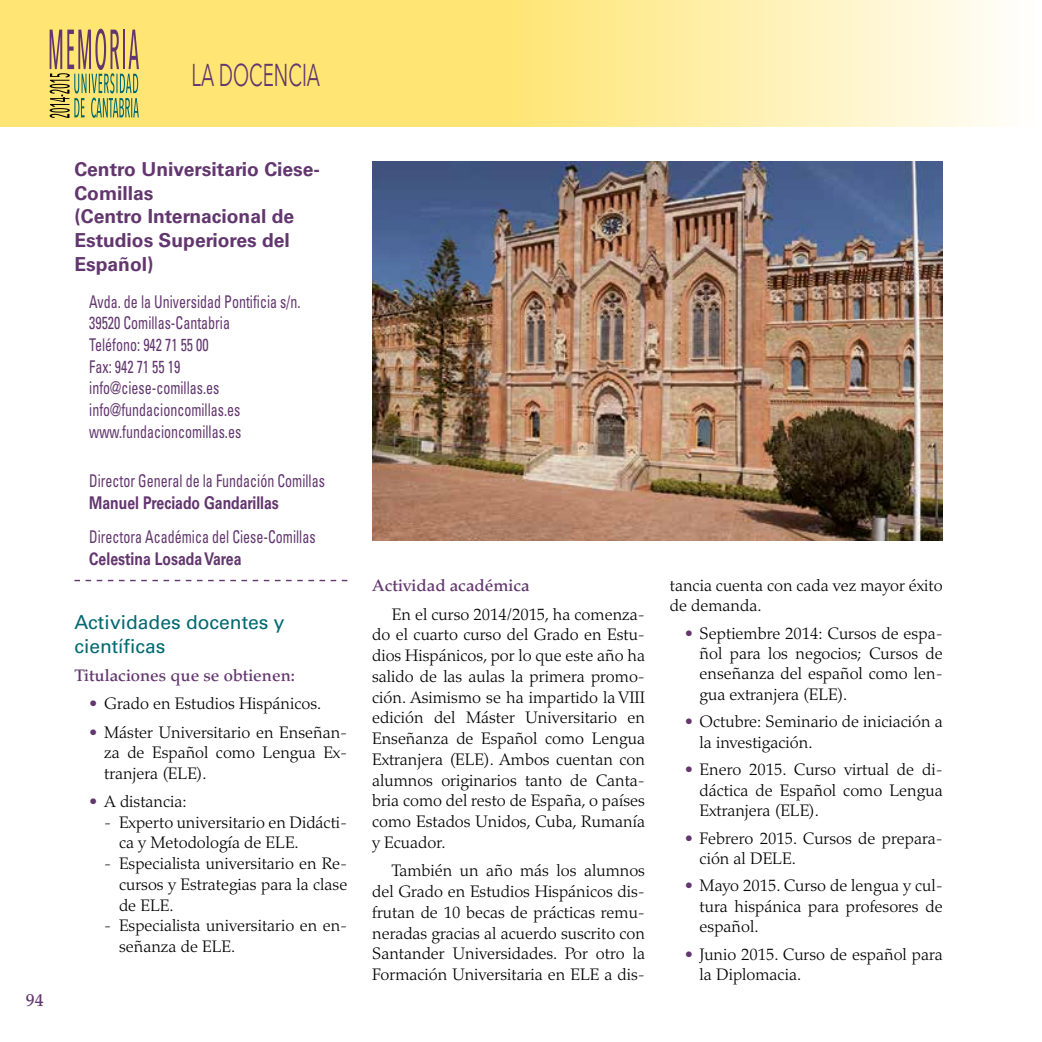
<style>
.page{position:relative;width:1042px;height:1042px;background:#fff}
.page>*{position:absolute;margin:0;border:0;box-sizing:border-box;transform-origin:0 0}
.t1{font:31.5px "Avenir Next";color:#62366e;scale:.6 1}
.t2{font:700 19.25px/23.8px "Univers";color:#62366e}
.t3{font:19.25px/23.8px "Univers";color:#006871}
.t4{font:condensed 17.5px/21.7px "Univers";color:#62366e;scale:.8 1}
.t5{font:700 17.5px "Univers";color:#62366e;scale:.8 1}
.t6{font:500 17.5px "Palatino";color:#62366e}
.t7{font:300 16.62px/20.8px "Palatino";color:#000;text-align:justify}
.t8{font:500 16.62px "Palatino";color:#62366e}
.s1{color:#62366e}
</style>
<div class="page">
<svg style="left:0;top:0;width:1002px;height:127px;background:#feeb95"></svg>
<svg style="left:50px;top:29px;width:89px;height:89px;background:#bfb26e"></svg>
<svg style="left:74px;top:580px;width:273px;height:1px"></svg>
<img style="left:372px;top:161px;width:571px;height:380px">
<p class="t6" style="left:26px;top:989px;width:19px">94</p>
<h1 class="t1" style="left:191px;top:48px;width:216px">LA DOCENCIA</h1>
<p class="t2" style="left:74px;top:157px;width:247px">Centro Universitario Ciese-<br>Comillas<br>(Centro Internacional de<br>Estudios Superiores del<br>Español)</p>
<p class="t4" style="left:89px;top:290px;width:265px">Avda. de la Universidad Pontificia s/n.<br>39520 Comillas-Cantabria<br>Teléfono: 942 71 55 00<br>Fax: 942 71 55 19 info@ciese-comillas.es info@fundacioncomillas.es www.fundacioncomillas.es</p>
<p class="t4" style="left:89px;top:469px;width:296px">Director General de la Fundación Comillas</p>
<p class="t5" style="left:89px;top:492px;width:239px">Manuel Preciado Gandarillas</p>
<p class="t4" style="left:89px;top:526px;width:284px">Directora Académica del Ciese-Comillas</p>
<p class="t5" style="left:89px;top:548px;width:192px">Celestina Losada Varea</p>
<p class="t3" style="left:74px;top:611px;width:212px">Actividades docentes y científicas</p>
<p class="t8" style="left:74px;top:666px;width:222px">Titulaciones que se obtienen:</p>
<p class="t7" style="left:89px;top:693px;width:234px"><span class="s1">•</span> Grado en Estudios Hispánicos.</p>
<p class="t7" style="left:104px;top:722px;width:245px;text-indent:-15px"><span class="s1">•</span> Máster Universitario en Enseñan&shy;za de Español como Lengua Ex&shy;tranjera (ELE).</p>
<p class="t7" style="left:89px;top:791px;width:99px"><span class="s1">•</span> A distancia:</p>
<p class="t7" style="left:119px;top:812px;width:230px;text-indent:-15px">- Experto universitario en Didácti&shy;ca y Metodología de ELE.</p>
<p class="t7" style="left:119px;top:853px;width:230px;text-indent:-15px">- Especialista universitario en Re&shy;cursos y Estrategias para la clase de ELE.</p>
<p class="t7" style="left:119px;top:915px;width:230px;text-indent:-15px">- Especialista universitario en en&shy;señanza de ELE.</p>
<p class="t8" style="left:372px;top:576px;width:159px">Actividad académica</p>
<p class="t7" style="left:372px;top:604px;width:274px;text-indent:20px">En el curso 2014/2015, ha comenza&shy;do el cuarto curso del Grado en Estu&shy;dios Hispánicos, por lo que este año ha salido de las aulas la primera promo&shy;ción. Asimismo se ha impartido la VIII edición del Máster Universitario en Enseñanza de Español como Lengua Extranjera (ELE). Ambos cuentan con alumnos originarios tanto de Canta&shy;bria como del resto de España, o países como Estados Unidos, Cuba, Rumanía y Ecuador.</p>
<p class="t7" style="left:372px;top:860px;width:274px;text-indent:20px">También un año más los alumnos del Grado en Estudios Hispánicos dis&shy;frutan de 10 becas de prácticas remu&shy;neradas gracias al acuerdo suscrito con Santander Universidades. Por otro la Formación Universitaria en ELE a dis-</p>
<p class="t7" style="left:670px;top:575px;width:274px;line-height:20.3px">tancia cuenta con cada vez mayor éxito de demanda.</p>
<p class="t7" style="left:699px;top:623px;width:245px;line-height:20.3px;text-indent:-15px"><span class="s1">•</span> Septiembre 2014: Cursos de espa&shy;ñol para los negocios; Cursos de enseñanza del español como len&shy;gua extranjera (ELE).</p>
<p class="t7" style="left:699px;top:712px;width:245px;line-height:20.3px;text-indent:-15px"><span class="s1">•</span> Octubre: Seminario de iniciación a la investigación.</p>
<p class="t7" style="left:699px;top:760px;width:245px;line-height:20.3px;text-indent:-15px"><span class="s1">•</span> Enero 2015. Curso virtual de di&shy;dáctica de Español como Lengua Extranjera (ELE).</p>
<p class="t7" style="left:699px;top:828px;width:245px;line-height:20.3px;text-indent:-15px"><span class="s1">•</span> Febrero 2015. Cursos de prepara&shy;ción al DELE.</p>
<p class="t7" style="left:699px;top:876px;width:245px;line-height:20.3px;text-indent:-15px"><span class="s1">•</span> Mayo 2015. Curso de lengua y cul&shy;tura hispánica para profesores de español.</p>
<p class="t7" style="left:699px;top:944px;width:245px;line-height:20.3px;text-indent:-15px"><span class="s1">•</span> Junio 2015. Curso de español para la Diplomacia.</p>
</div>
